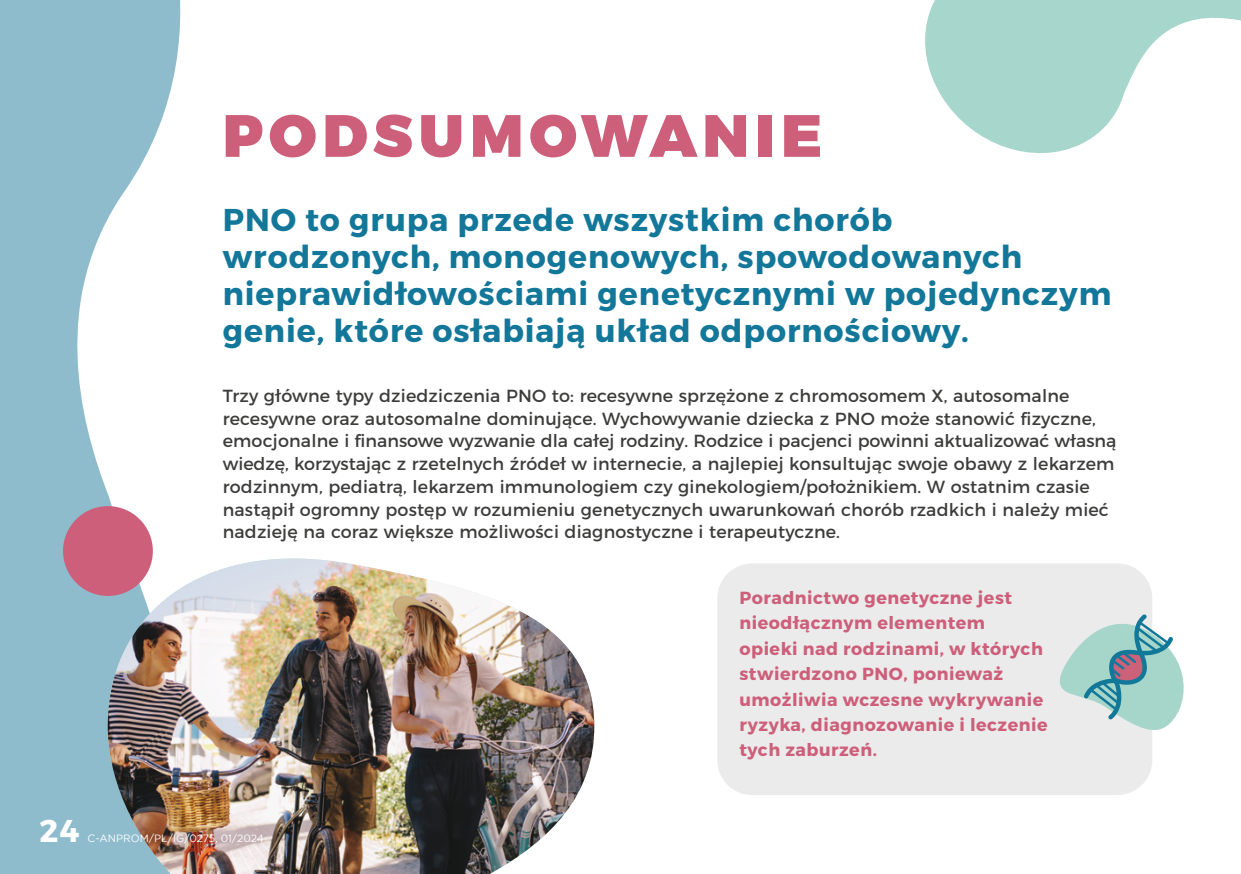
<style>
.page{position:relative;width:1241px;height:874px;background:#fff}
.page>*{position:absolute;margin:0;border:0;box-sizing:border-box;transform-origin:0 0}
.t1{font:900 59.5px "Montserrat";letter-spacing:.1em;color:#cd5f7a}
.t2{font:700 31.5px/36.8px "Montserrat";letter-spacing:.03em;color:#13779a}
.t3{font:700 31.5px "Montserrat";color:#fff}
.t4{font:17.5px/22.8px "Montserrat";letter-spacing:.01em;color:#3c3c3b}
.t5{font:700 17.5px/25.4px "Montserrat";letter-spacing:.03em;color:#cd5f7a}
.t6{font:10.5px "Gotham";color:#fff}
</style>
<div class="page">
<div style="left:717px;top:563px;width:434px;height:231px;background:#ebebeb;border-radius:35px"></div>
<svg style="left:0;top:0;width:181px;height:873px;fill:#8ebccd"></svg>
<div style="left:63px;top:506px;width:90px;height:89px;background:#cd5f7a;border-radius:50%"></div>
<svg style="left:925px;top:0;width:315px;height:154px;fill:#a6d6cc"></svg>
<img style="left:108px;top:558px;width:486px;height:315px">
<svg style="left:1059px;top:603px;width:125px;height:134px"></svg>
<h1 class="t1" style="left:223px;top:85px;width:601px">PODSUMOWANIE</h1>
<h2 class="t2" style="left:223px;top:202px;width:890px">PNO to grupa przede wszystkim chorób wrodzonych, monogenowych, spowodowanych nieprawidłowościami genetycznymi w pojedynczym genie, które osłabiają układ odpornościowy.</h2>
<p class="t4" style="left:223px;top:382px;width:895px">Trzy główne typy dziedziczenia PNO to: recesywne sprzężone z chromosomem X, autosomalne recesywne oraz autosomalne dominujące. Wychowywanie dziecka z PNO może stanowić fizyczne, emocjonalne i finansowe wyzwanie dla całej rodziny. Rodzice i pacjenci powinni aktualizować własną wiedzę, korzystając z rzetelnych źródeł w internecie, a najlepiej konsultując swoje obawy z lekarzem rodzinnym, pediatrą, lekarzem immunologiem czy ginekologiem/położnikiem. W ostatnim czasie nastąpił ogromny postęp w rozumieniu genetycznych uwarunkowań chorób rzadkich i należy mieć nadzieję na coraz większe możliwości diagnostyczne i terapeutyczne.</p>
<p class="t5" style="left:739px;top:585px;width:309px">Poradnictwo genetyczne jest nieodłącznym elementem opieki nad rodzinami, w których stwierdzono PNO, ponieważ umożliwia wczesne wykrywanie ryzyka, diagnozowanie i leczenie tych zaburzeń.</p>
<h2 class="t3" style="left:40px;top:810px;width:41px">24</h2>
<p class="t6" style="left:88px;top:831px;width:178px">C-ANPROM/PL/IG/0275, 01/2024</p>
</div>
